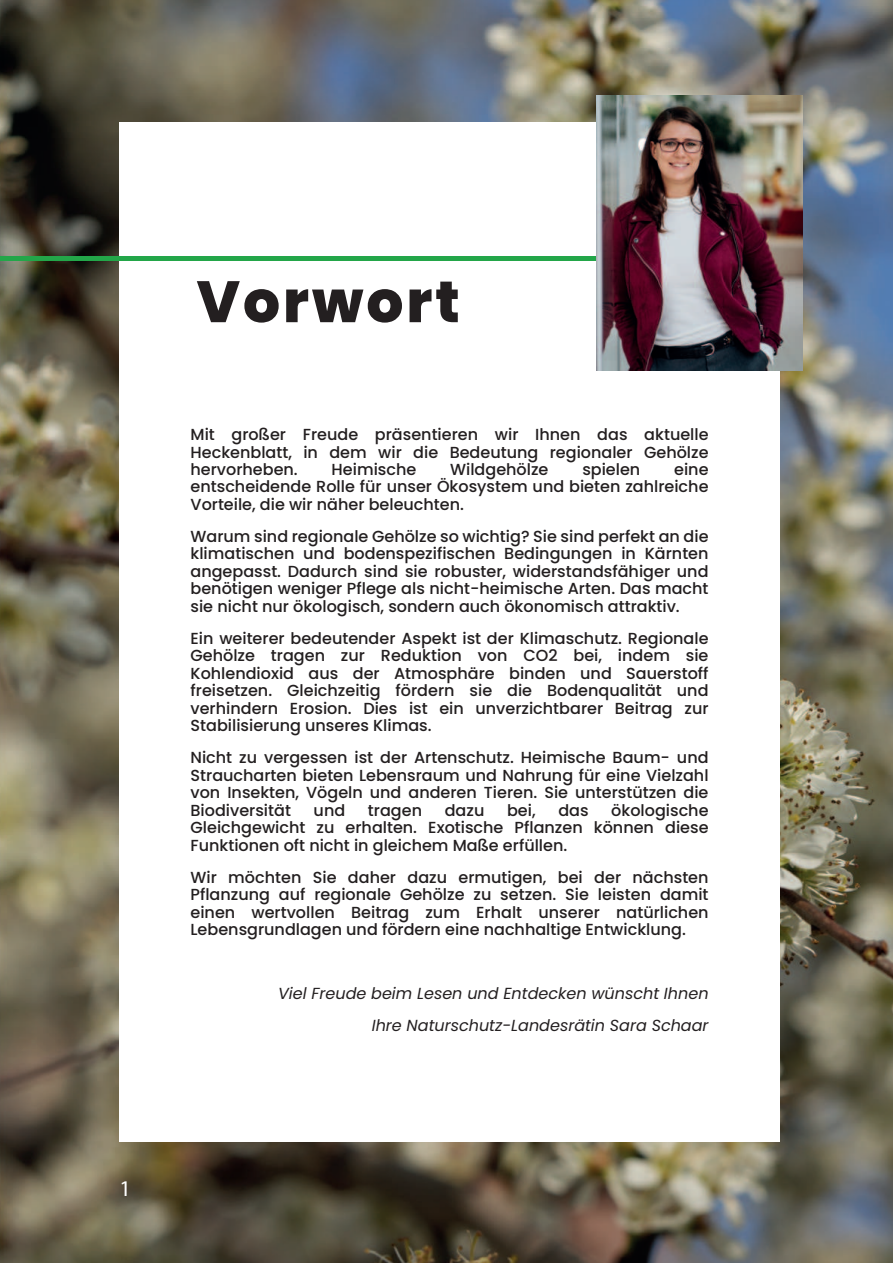
<style>
.page{position:relative;width:893px;height:1263px;background:#fff}
.page>*{position:absolute;margin:0;border:0;box-sizing:border-box;transform-origin:0 0}
.t1{font:800 58.2px "Poppins";letter-spacing:.05em;color:#231f20}
.t2{font:22.5px "Myriad Pro";color:#fff}
.t3{font:500 16.05px/17.4px "Poppins";color:#231f20;text-align:justify}
.t4{font:italic 16.05px/32.1px "Poppins";color:#231f20;text-align:right}
</style>
<div class="page">
<img style="left:0;top:0;width:893px;height:1263px">
<div style="left:119px;top:122px;width:661px;height:1020px;background:#fff"></div>
<hr style="left:0;top:257px;width:596px;height:4px;background:#23a649">
<img style="left:596px;top:95px;width:206px;height:276px">
<h2 class="t2" style="left:119px;top:1174px;width:13px">1</h2>
<h1 class="t1" style="left:197px;top:275px;width:265px">Vorwort</h1>
<p class="t3" style="left:191px;top:426px;width:520px">Mit grofler Freude pr‰sentieren wir Ihnen das aktuelle Heckenblatt, in dem wir die Bedeutung regionaler Gehˆlze hervorheben.</p>
<p class="t3" style="left:191px;top:461px;width:519px;text-indent:484px">eine entscheidende Rolle f¸r unser ÷kosystem und bieten zahlreiche Vorteile, die wir n‰her beleuchten.</p>
<p class="t3" style="left:191px;top:528px;width:520px">Warum sind regionale Gehˆlze so wichtig? Sie sind perfekt an die klimatischen und bodenspezifischen Bedingungen in K‰rnten angepasst. Dadurch sind sie robuster, widerstandsf‰higer und benˆtigen weniger Pflege als nicht-heimische Arten. Das macht sie nicht nur ˆkologisch, sondern auch ˆkonomisch attraktiv.</p>
<p class="t3" style="left:191px;top:630px;width:520px">Ein weiterer bedeutender Aspekt ist der Klimaschutz. Regionale Gehˆlze tragen zur Reduktion von CO2 bei, indem sie Kohlendioxid aus der Atmosph‰re binden und Sauerstoff freisetzen. Gleichzeitig fˆrdern sie die Bodenqualit‰t und verhindern Erosion. Dies ist ein unverzichtbarer Beitrag zur Stabilisierung unseres Klimas.</p>
<p class="t3" style="left:191px;top:749px;width:520px">Nicht zu vergessen ist der Artenschutz. Heimische Baum- und Straucharten bieten Lebensraum und Nahrung f¸r eine Vielzahl von Insekten, Vˆgeln und anderen Tieren. Sie unterst¸tzen die Biodiversit‰t</p>
<p class="t3" style="left:332px;top:461px;width:86px">Heimische</p>
<p class="t3" style="left:450px;top:461px;width:100px">Wildgehˆlze</p>
<p class="t3" style="left:582px;top:461px;width:60px">spielen</p>
<p class="t3" style="left:191px;top:802px;width:519px;text-indent:421px">ˆkologische Gleichgewicht zu erhalten. Exotische Pflanzen kˆnnen diese Funktionen oft nicht in gleichem Mafle erf¸llen.</p>
<p class="t3" style="left:191px;top:869px;width:520px">Wir mˆchten Sie daher dazu ermutigen, bei der n‰chsten Pflanzung auf regionale Gehˆlze zu setzen. Sie leisten damit einen wertvollen Beitrag zum Erhalt unserer nat¸rlichen Lebensgrundlagen und fˆrdern eine nachhaltige Entwicklung.</p>
<p class="t3" style="left:314px;top:802px;width:33px">und</p>
<p class="t3" style="left:368px;top:802px;width:56px">tragen</p>
<p class="t3" style="left:445px;top:802px;width:41px">dazu</p>
<p class="t3" style="left:507px;top:802px;width:30px">bei,</p>
<p class="t3" style="left:558px;top:802px;width:32px">das</p>
<p class="t4" style="left:278px;top:979px;width:432px">Viel Freude beim Lesen und Entdecken w¸nscht Ihnen<br>Ihre Naturschutz-Landesr‰tin Sara Schaar</p>
</div>
